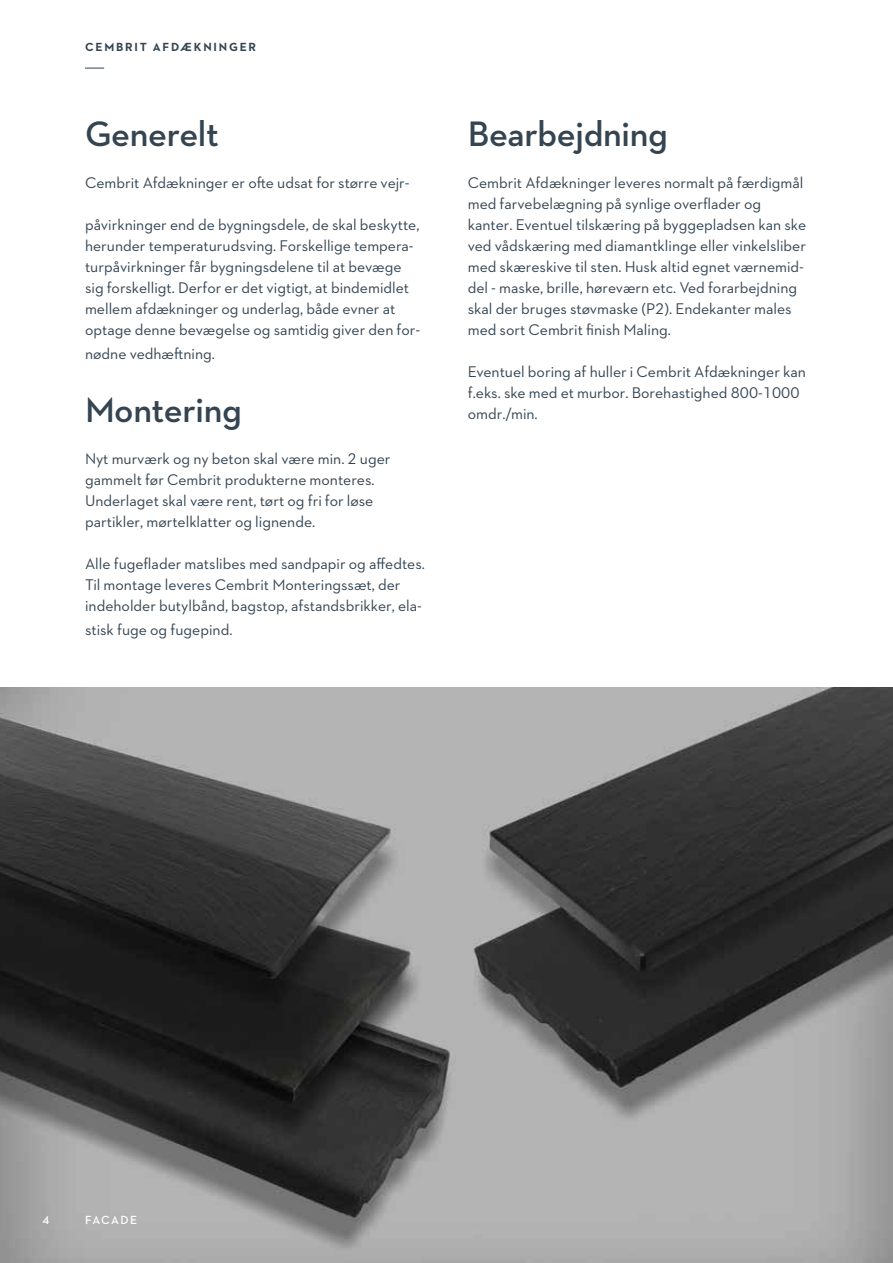
<style>
.page{position:relative;width:893px;height:1263px;background:#fff}
.page>*{position:absolute;margin:0;border:0;box-sizing:border-box;transform-origin:0 0}
.t1{font:600 36px "Neutraface 2 Text";letter-spacing:-.01em;color:#344451}
.t2{font:15.75px/21px "Neutraface 2 Text";color:#344451}
.t3{font:700 12px "Neutraface 2 Text";letter-spacing:.15em;color:#344552}
.t4{font:600 12px "Neutraface 2 Text";letter-spacing:.1em;color:#fff}
</style>
<div class="page">
<svg style="left:85px;top:68px;width:19px;height:1px"></svg>
<img style="left:0;top:688px;width:893px;height:575px">
<p class="t3" style="left:85px;top:39px;width:173px">CEMBRIT AFDÆKNINGER</p>
<h1 class="t1" style="left:85px;top:111px;width:135px">Generelt</h1>
<p class="t2" style="left:85px;top:172px;width:326px">Cembrit Afdækninger er ofte udsat for større vejr-</p>
<p class="t2" style="left:85px;top:214px;width:337px">påvirkninger end de bygningsdele, de skal beskytte, herunder temperaturudsving. Forskellige tempera&shy;turpåvirkninger får bygningsdelene til at bevæge sig forskelligt. Derfor er det vigtigt, at bindemidlet mellem afdækninger og underlag, både evner at optage denne bevægelse og samtidig giver den for-</p>
<p class="t2" style="left:85px;top:343px;width:132px">nødne vedhæftning.</p>
<h1 class="t1" style="left:85px;top:387px;width:158px">Montering</h1>
<p class="t2" style="left:85px;top:448px;width:307px">Nyt murværk og ny beton skal være min. 2 uger gammelt før Cembrit produkterne monteres.<br>Underlaget skal være rent, tørt og fri for løse partikler, mørtelklatter og lignende.</p>
<p class="t2" style="left:85px;top:553px;width:341px">Alle fugeflader matslibes med sandpapir og affedtes.<br>Til montage leveres Cembrit Monteringssæt, der indeholder butylbånd, bagstop, afstandsbrikker, ela-</p>
<p class="t2" style="left:85px;top:619px;width:149px">stisk fuge og fugepind.</p>
<h1 class="t1" style="left:468px;top:111px;width:202px">Bearbejdning</h1>
<p class="t2" style="left:468px;top:172px;width:340px">Cembrit Afdækninger leveres normalt på færdigmål med farvebelægning på synlige overflader og kanter. Eventuel tilskæring på byggepladsen kan ske ved vådskæring med diamantklinge eller vinkelsliber med skæreskive til sten. Husk altid egnet værnemid&shy;del - maske, brille, høreværn etc. Ved forarbejdning skal der bruges støvmaske (P2). Endekanter males med sort Cembrit finish Maling.</p>
<p class="t2" style="left:468px;top:361px;width:340px">Eventuel boring af huller i Cembrit Afdækninger kan f.eks. ske med et murbor. Borehastighed 800-1000 omdr./min.</p>
<p class="t4" style="left:43px;top:1213px;width:8px">4</p>
<p class="t4" style="left:85px;top:1213px;width:54px">FACADE</p>
</div>
